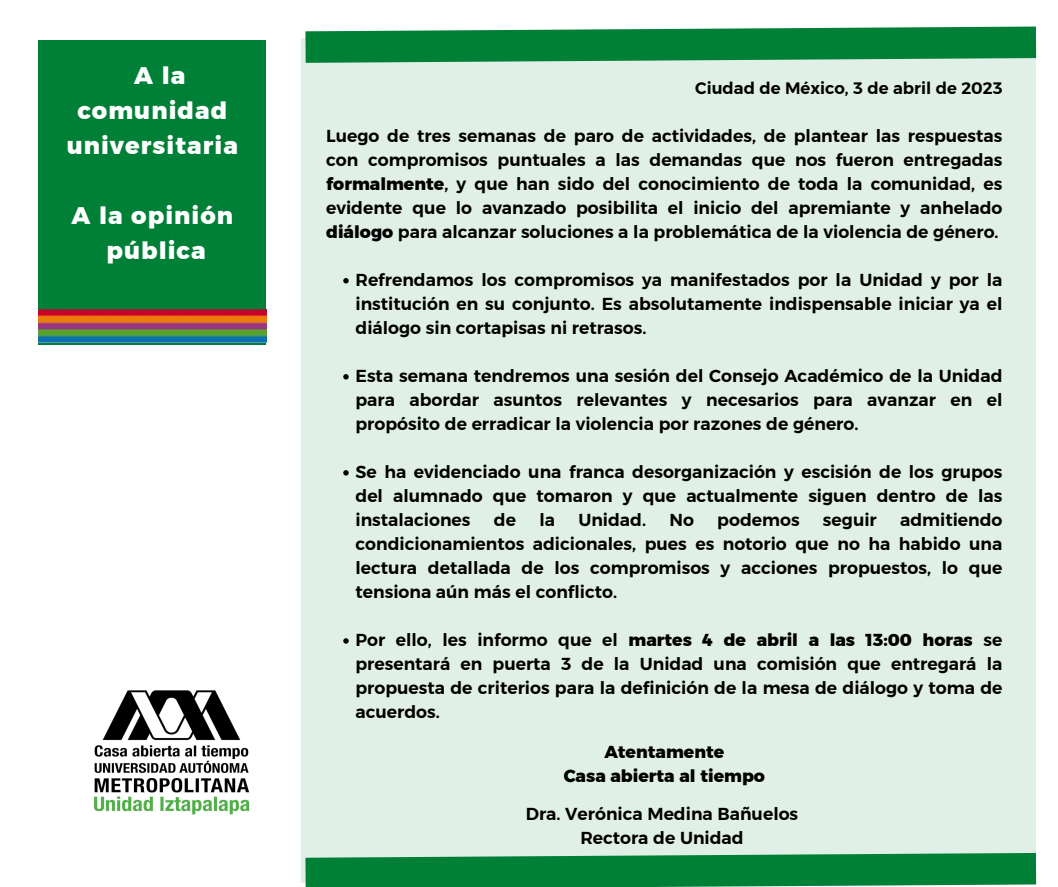
<style>
.page{position:relative;width:1058px;height:887px;background:#fff}
.page>*{position:absolute;margin:0;border:0;box-sizing:border-box;transform-origin:0 0}
.t1{font:700 24px/34.8px "Kief Montaser Extra";letter-spacing:.045em;color:#fff;text-align:center}
.t2{font:700 17.25px/24px "Kief Montaser Semi";color:#000;text-align:justify}
.t3{font:700 17.25px/24px "Kief Montaser Extra";color:#000;text-align:center}
.t4{font:700 16.5px "Kief Montaser Semi";color:#000}
.s1{font-family:"Kief Montaser Extra"}
.s2{font-family:"Kief Montaser Semi"}
</style>
<div class="page">
<div style="left:301px;top:38px;width:734px;height:844px;background:#deefe4"></div>
<svg style="left:343px;top:278px;width:6px;height:5px"></svg>
<svg style="left:343px;top:374px;width:6px;height:5px"></svg>
<svg style="left:343px;top:470px;width:6px;height:5px"></svg>
<svg style="left:343px;top:638px;width:6px;height:5px"></svg>
<svg style="left:305px;top:26px;width:732px;height:53px"></svg>
<img style="left:94px;top:690px;width:156px;height:125px">
<div style="left:39px;top:40px;width:227px;height:305px;background:#008037"></div>
<img style="left:39px;top:310px;width:227px;height:32px">
<svg style="left:301px;top:837px;width:736px;height:49px"></svg>
<h1 class="t1" style="left:134px;top:58px;width:53px">A la</h1>
<h1 class="t1" style="left:77px;top:93px;width:151px">comunidad</h1>
<h1 class="t1" style="left:67px;top:128px;width:173px">universitaria</h1>
<h1 class="t1" style="left:72px;top:198px;width:163px">A la opinión pública</h1>
<p class="t4" style="left:695px;top:78px;width:309px">Ciudad de México, 3 de abril de 2023</p>
<p class="t2" style="left:326px;top:124px;width:677px">Luego de tres semanas de paro de actividades, de plantear las respuestas con compromisos puntuales a las demandas que nos fueron entregadas <span class="s1">formalmente</span>, y que han sido del conocimiento de toda la comunidad, es evidente que lo avanzado posibilita el inicio del apremiante y anhelado <span class="s1">diálogo</span> para alcanzar soluciones a la problemática de la violencia de género.</p>
<p class="t2" style="left:355px;top:268px;width:648px">Refrendamos los compromisos ya manifestados por la Unidad y por la institución en su conjunto. Es absolutamente indispensable iniciar ya el diálogo sin cortapisas ni retrasos.</p>
<p class="t2" style="left:355px;top:364px;width:648px">Esta semana tendremos una sesión del Consejo Académico de la Unidad para abordar asuntos relevantes y necesarios para avanzar en el propósito de erradicar la violencia por razones de género.</p>
<p class="t2" style="left:355px;top:460px;width:648px">Se ha evidenciado una franca desorganización y escisión de los grupos del alumnado que tomaron y que actualmente siguen dentro de las instalaciones</p>
<p class="t2" style="left:355px;top:508px;width:648px;text-indent:544px">admitiendo condicionamientos adicionales, pues es notorio que no ha habido una lectura detallada de los compromisos y acciones propuestos, lo que tensiona aún más el conflicto.</p>
<p class="t3" style="left:355px;top:628px;width:648px"><span class="s2">Por ello, les informo que el</span> martes 4 de abril a las 13:00 horas <span class="s2">se</span></p>
<p class="t2" style="left:355px;top:652px;width:648px">presentará en puerta 3 de la Unidad una comisión que entregará la propuesta de criterios para la definición de la mesa de diálogo y toma de acuerdos.</p>
<p class="t2" style="left:494px;top:508px;width:24px">de</p>
<p class="t2" style="left:539px;top:508px;width:17px">la</p>
<p class="t2" style="left:578px;top:508px;width:69px">Unidad.</p>
<p class="t2" style="left:669px;top:508px;width:26px">No</p>
<p class="t2" style="left:717px;top:508px;width:84px">podemos</p>
<p class="t2" style="left:823px;top:508px;width:55px">seguir</p>
<p class="t3" style="left:563px;top:739px;width:203px">Atentamente<br>Casa abierta al tiempo</p>
<p class="t2" style="left:526px;top:802px;width:274px;text-align:center">Dra. Verónica Medina Bañuelos<br>Rectora de Unidad</p>
</div>
